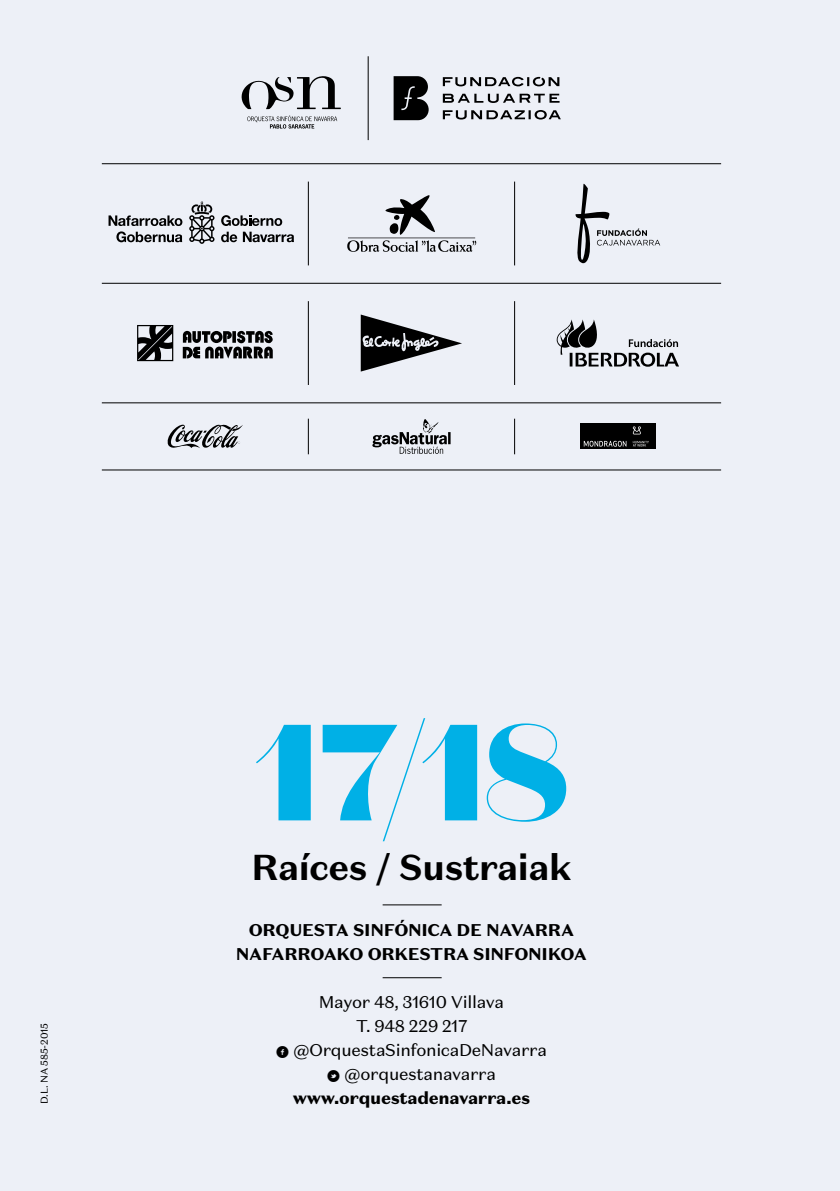
<style>
.page{position:relative;width:840px;height:1191px;background:#fff}
.page>*{position:absolute;margin:0;border:0;box-sizing:border-box;transform-origin:0 0}
.t1{font:900 136.4px "Domaine Sans Display";color:#00b0e6}
.t2{font:700 36px "Domaine Sans Text";letter-spacing:-.025em;color:#000}
.t3{font:17px/24px "Domaine Sans Text";letter-spacing:-.02em;color:#000;text-align:center}
.t4{font:900 17px/24px "Domaine Sans Text";letter-spacing:-.02em;color:#000;text-align:center}
.t5{font:10px "Domaine Sans Text";letter-spacing:-.02em;color:#000}
.s1{font-family:"Socialico"}
.s2{font-weight:900}
</style>
<div class="page">
<div style="left:0;top:0;width:839px;height:1191px;background:#edf0f7"></div>
<hr style="left:382px;top:977px;width:59px;height:1px;background:#000">
<hr style="left:382px;top:904px;width:59px;height:1px;background:#000">
<hr style="left:367px;top:56px;width:1px;height:84px;background:#000">
<svg style="left:247px;top:115px;width:90px;height:14px"></svg>
<svg style="left:241px;top:76px;width:100px;height:33px"></svg>
<svg style="left:393px;top:76px;width:167px;height:44px"></svg>
<hr style="left:102px;top:283px;width:618px;height:1px;background:#000">
<hr style="left:102px;top:402px;width:618px;height:1px;background:#000">
<hr style="left:102px;top:469px;width:618px;height:1px;background:#000">
<hr style="left:102px;top:163px;width:618px;height:1px;background:#000">
<hr style="left:308px;top:182px;width:1px;height:83px;background:#000">
<hr style="left:308px;top:301px;width:1px;height:84px;background:#000">
<hr style="left:308px;top:419px;width:1px;height:35px;background:#000">
<hr style="left:514px;top:419px;width:1px;height:35px;background:#000">
<hr style="left:514px;top:301px;width:1px;height:84px;background:#000">
<hr style="left:514px;top:182px;width:1px;height:83px;background:#000">
<svg style="left:556px;top:319px;width:122px;height:48px"></svg>
<svg style="left:360px;top:314px;width:102px;height:57px"></svg>
<svg style="left:137px;top:325px;width:136px;height:36px"></svg>
<svg style="left:347px;top:195px;width:129px;height:57px"></svg>
<svg style="left:575px;top:184px;width:85px;height:79px"></svg>
<svg style="left:167px;top:424px;width:76px;height:24px"></svg>
<svg style="left:372px;top:419px;width:78px;height:35px"></svg>
<div style="left:630px;top:424px;width:25px;height:25px;background:#000"></div>
<svg style="left:632px;top:426px;width:8px;height:8px"></svg>
<svg style="left:632px;top:441px;width:16px;height:5px"></svg>
<div style="left:579px;top:424px;width:50px;height:25px;background:#000"></div>
<svg style="left:583px;top:441px;width:43px;height:5px"></svg>
<svg style="left:221px;top:215px;width:61px;height:11px"></svg>
<svg style="left:189px;top:201px;width:25px;height:43px"></svg>
<svg style="left:243px;top:232px;width:51px;height:10px"></svg>
<svg style="left:221px;top:232px;width:16px;height:10px"></svg>
<svg style="left:108px;top:215px;width:74px;height:27px"></svg>
<p class="t5" style="left:38px;top:1104px;width:82px;rotate:-90deg">D.L . N A 585-2015</p>
<h1 class="t1" style="left:255px;top:684px;width:315px">17/18</h1>
<h2 class="t2" style="left:251px;top:844px;width:322px">Raíces / Sustraiak</h2>
<p class="t4" style="left:236px;top:918px;width:351px">ORQU ESTA SINFÓNICA DE NAVARRA<br>NAFARROAKO ORKESTRA SINFONIKOA</p>
<p class="t3" style="left:276px;top:990px;width:272px">Mayor 48, 31610 Villava<br>T. 948 229 217<br><span class="s1">f</span> @OrquestaSinfonicaDeN avarra <span class="s1">l</span> @orquestanavarra <span class="s2">www.orquestadenavarra.es</span></p>
</div>
